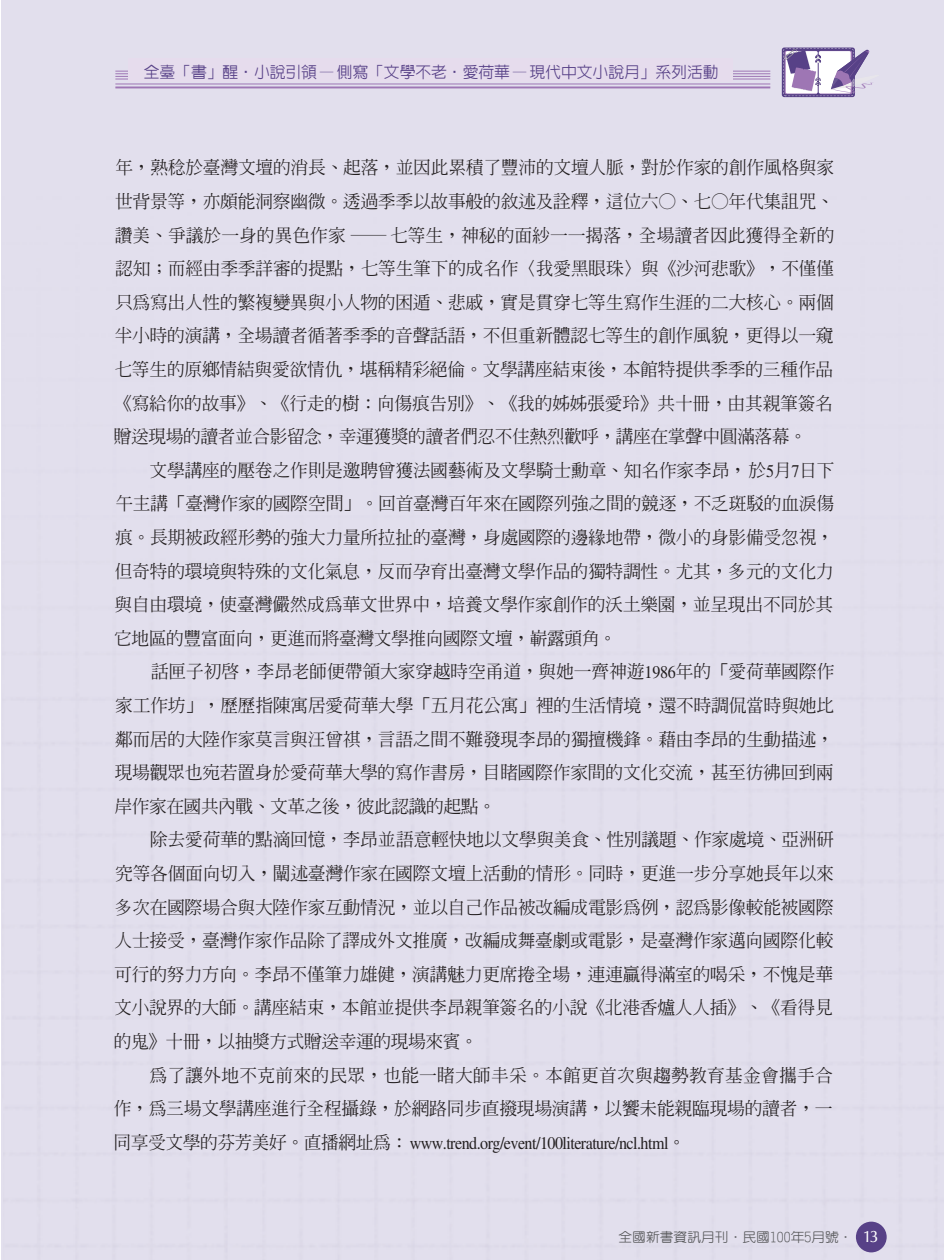
<style>
.page{position:relative;width:945px;height:1260px;background:#fff}
.page>*{position:absolute;margin:0;border:0;box-sizing:border-box;transform-origin:0 0}
.t1{font:17.85px/33.6px "AR Ming B5 HK Medium E Ten B5 H";letter-spacing:-.02em;color:#231f20;text-align:justify}
.t2{font:17.85px/33.6px "AR Ming B5 HK Medium E Ten B5 H";letter-spacing:.01em;color:#231f20;text-align:right}
.t3{font:17.85px "Times";letter-spacing:-.035em;color:#231f20;scale:.9 1}
.t4{font:15.75px "AR New Hei B5 Medium E Ten B5 H";color:#574187}
.t5{font:13.12px "AR Yuan B5 Medium E Ten B5 H";color:#58595b;scale:1.05 1}
.s1{font-family:"Times"}
.s2{font-family:"AR Ming B5 HK Medium E Ten B5 H"}
.s3{font-family:"CG Omega";font-size:16.62px;color:#fff}
</style>
<div class="page">
<div style="left:1px;top:0;width:943px;height:1260px;background:#e2dfed"></div>
<hr style="left:115px;top:87px;width:655px;height:1px;background:#9e76b4">
<hr style="left:115px;top:84px;width:655px;height:1px;background:#9e76b4">
<hr style="left:115px;top:79px;width:655px;height:1px;background:#9e76b4">
<hr style="left:115px;top:76px;width:655px;height:1px;background:#9e76b4">
<hr style="left:115px;top:73px;width:655px;height:1px;background:#9e76b4">
<hr style="left:115px;top:71px;width:655px;height:1px;background:#9e76b4">
<svg style="left:782px;top:48px;width:73px;height:49px"></svg>
<img style="left:874px;top:75px;width:6px;height:11px">
<svg style="left:783px;top:49px;width:91px;height:47px"></svg>
<div style="left:129px;top:58px;width:604px;height:23px;background:#e6dced"></div>
<p class="t4" style="left:144px;top:66px;width:576px">全臺「書」醒‧小說引領—側寫「文學不老‧愛荷華—現代中文小說月」系列活動</p>
<p class="t1" style="left:114px;top:153px;width:722px">年，熟稔於臺灣文壇的消長、起落，並因此累積了豐沛的文壇人脈，對於作家的創作風格與家世背景等，亦頗能洞察幽微。透過季季以故事般的敘述及詮釋，這位六○、七○年代集詛咒、讚美、爭議於一身的異色作家 ─七等生，神秘的面紗一一揭落，全場讀者因此獲得全新的認知；而經由季季詳審的提點，七等生筆下的成名作〈我愛黑眼珠〉與《沙河悲歌》，不僅僅只為寫出人性的繁複變異與小人物的困遁、悲戚，實是貫穿七等生寫作生涯的二大核心。兩個半小時的演講，全場讀者循著季季的音聲話語，不但重新體認七等生的創作風貌，更得以一窺七等生的原鄉情結與愛欲情仇，堪稱精彩絕倫。文學講座結束後，本館特提供季季的三種作品《寫給你的故事》、《行走的樹：向傷痕告別》、《我的姊姊張愛玲》共十冊，由其親筆簽名贈送現場的讀者並合影留念，幸運獲獎的讀者們忍不住熱烈歡呼，講座在掌聲中圓滿落幕。</p>
<p class="t1" style="left:114px;top:456px;width:722px;text-indent:35px">文學講座的壓卷之作則是邀聘曾獲法國藝術及文學騎士勳章、知名作家李昂，於<span class="s1">5</span>月<span class="s1">7</span>日下午主講「臺灣作家的國際空間」。回首臺灣百年來在國際列強之間的競逐，不乏斑駁的血淚傷痕。長期被政經形勢的強大力量所拉扯的臺灣，身處國際的邊緣地帶，微小的身影備受忽視，但奇特的環境與特殊的文化氣息，反而孕育出臺灣文學作品的獨特調性。尤其，多元的文化力與自由環境，使臺灣儼然成為華文世界中，培養文學作家創作的沃土樂園，並呈現出不同於其它地區的豐富面向，更進而將臺灣文學推向國際文壇，嶄露頭角。</p>
<p class="t1" style="left:114px;top:657px;width:722px;text-indent:37px">話匣子初啟，李昂老師便帶領大家穿越時空甬道，與她一齊神遊<span class="s1">1986</span>年的「愛荷華國際作家工作坊」，歷歷指陳寓居愛荷華大學「五月花公寓」裡的生活情境，還不時調侃當時與她比鄰而居的大陸作家莫言與汪曾祺，言語之間不難發現李昂的獨擅機鋒。藉由李昂的生動描述，現場觀眾也宛若置身於愛荷華大學的寫作書房，目睹國際作家間的文化交流，甚至彷彿回到兩岸作家在國共內戰、文革之後，彼此認識的起點。</p>
<p class="t1" style="left:114px;top:825px;width:722px;text-indent:36px">除去愛荷華的點滴回憶，李昂並語意輕快地以文學與美食、性別議題、作家處境、亞洲研究等各個面向切入，闡述臺灣作家在國際文壇上活動的情形。同時，更進一步分享她長年以來多次在國際場合與大陸作家互動情況，並以自己作品被改編成電影為例，認為影像較能被國際人士接受，臺灣作家作品除了譯成外文推廣，改編成舞臺劇或電影，是臺灣作家邁向國際化較可行的努力方向。李昂不僅筆力雄健，演講魅力更席捲全場，連連贏得滿室的喝采，不愧是華文小說界的大師。講座結束，本館並提供李昂親筆簽名的小說《北港香爐人人插》、《看得見的鬼》十冊，以抽獎方式贈送幸運的現場來賓。</p>
<p class="t2" style="left:114px;top:1061px;width:721px">為了讓外地不克前來的民眾，也能一睹大師丰采。本館更首次與趨勢教育基金會攜手合<br>作，為三場文學講座進行全程攝錄，於網路同步直撥現場演講，以饗未能親臨現場的讀者，一</p>
<p class="t3" style="left:113px;top:1136px;width:637px"><span class="s2">同享受文學的芬芳美好。直播網址為：</span>www.trend.org/event/100literature/ncl.html<span class="s2">。</span></p>
<p class="t5" style="left:618px;top:1232px;width:249px">全國新書資訊月刊．民國100年5月號． <span class="s3">13</span></p>
</div>
